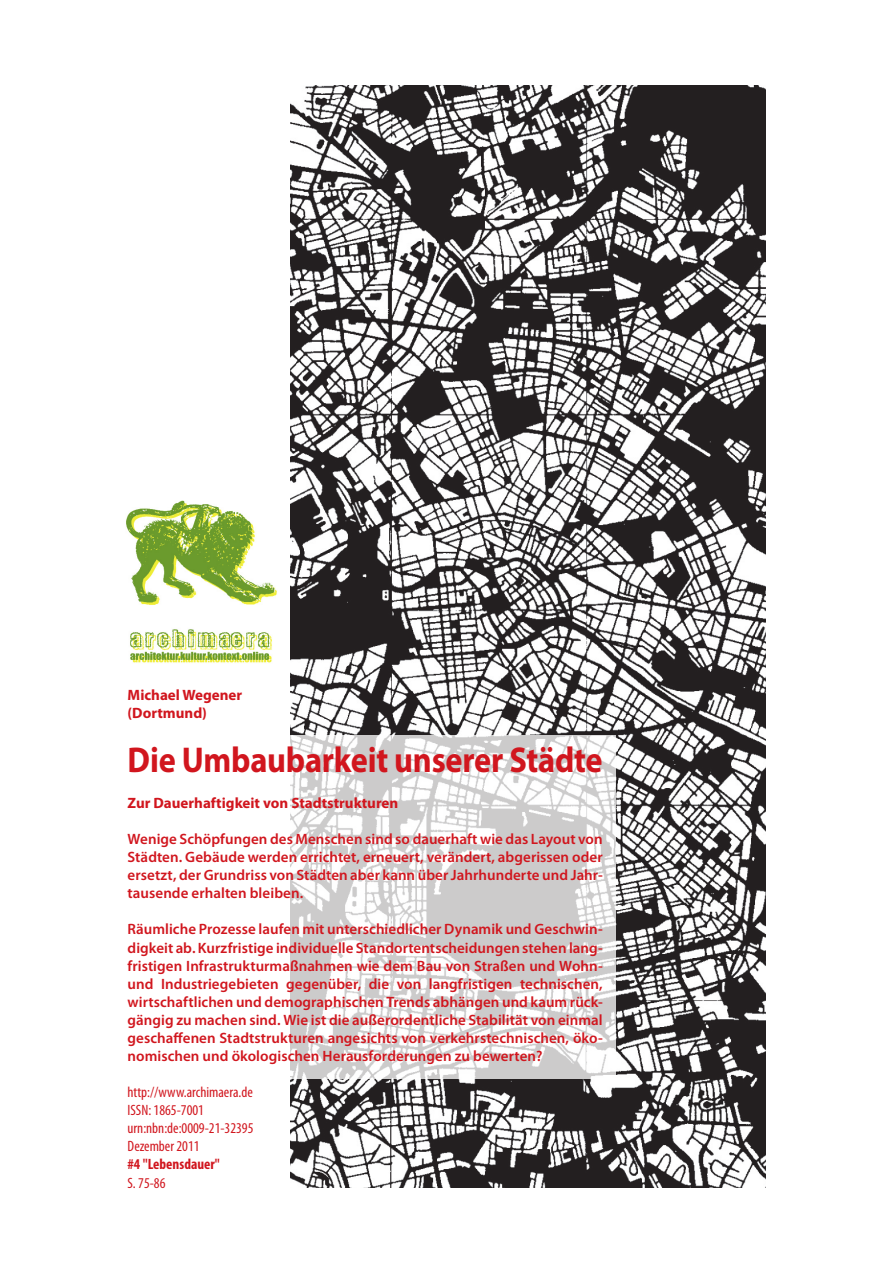
<style>
.page{position:relative;width:893px;height:1263px;background:#fff}
.page>*{position:absolute;margin:0;border:0;box-sizing:border-box;transform-origin:0 0}
.t1{font:700 36px "Myriad Pro";letter-spacing:-.005em;color:#d1161e;scale:.9 1}
.t2{font:600 15px/18px "Myriad Pro";letter-spacing:.005em;color:#d1161e;text-align:justify}
.t3{font:condensed 15px/18px "Myriad Pro";color:#d1161e}
.t4{font:700 15px/18px "Myriad Pro";color:#d1161e}
.t5{font:700 condensed 15px "Myriad Pro";color:#d1161e}
</style>
<div class="page">
<img style="left:290px;top:85px;width:475px;height:1102px">
<svg style="left:290px;top:736px;width:325px;height:343px;fill:#cdcccd"></svg>
<img style="left:126px;top:500px;width:151px;height:163px">
<p class="t4" style="left:128px;top:685px;width:116px">Michael Wegener (Dortmund)</p>
<h1 class="t1" style="left:128px;top:736px;width:529px">Die Umbaubarkeit unserer Städte</h1>
<p class="t4" style="left:128px;top:793px;width:272px">Zur Dauerhaftigkeit von Stadtstrukturen</p>
<p class="t2" style="left:128px;top:830px;width:477px">Wenige Schöpfungen des Menschen sind so dauerhaft wie das Layout von Städten. Gebäude werden errichtet, erneuert, verändert, abgerissen oder ersetzt, der Grundriss von Städten aber kann über Jahrhunderte und Jahr&shy;tausende erhalten bleiben.</p>
<p class="t2" style="left:128px;top:921px;width:477px">Räumliche Prozesse laufen mit unterschiedlicher Dynamik und Geschwin&shy;digkeit ab. Kurzfristige individuelle Standortentscheidungen stehen lang&shy;fristigen Infrastrukturmaßnahmen wie dem Bau von Straßen und Wohn&shy;und Industriegebieten gegenüber, die von langfristigen technischen, wirtschaftlichen und demographischen Trends abhängen und kaum rück&shy;gängig zu machen sind. Wie ist die außerordentliche Stabilität von einmal geschaffenen Stadtstrukturen angesichts von verkehrstechnischen, öko&shy;nomischen und ökologischen Herausforderungen zu bewerten?</p>
<p class="t3" style="left:128px;top:1083px;width:127px">http://www.archimaera.de<br>ISSN: 1865-7001 urn:nbn:de:0009-21-32395<br>Dezember 2011</p>
<p class="t5" style="left:128px;top:1156px;width:94px">#4 "Lebensdauer"</p>
<p class="t3" style="left:128px;top:1173px;width:39px">S. 75-86</p>
</div>
